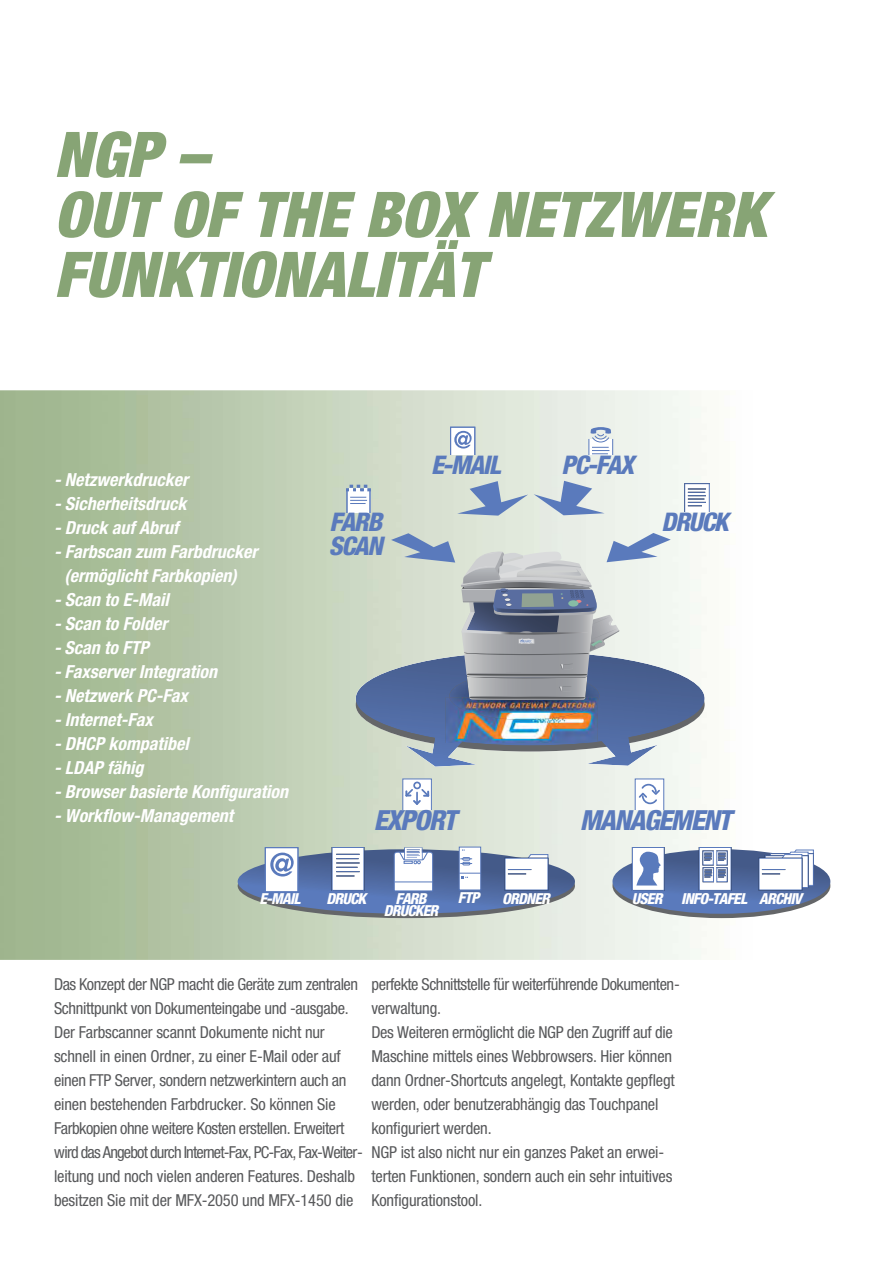
<style>
.page{position:relative;width:893px;height:1263px;background:#fff}
.page>*{position:absolute;margin:0;border:0;box-sizing:border-box;transform-origin:0 0}
.t1{font:italic 900 condensed 63px/60px "Helvetica Neue";color:#87a475}
.t2{font:italic 800 condensed 27.75px "Helvetica Neue";letter-spacing:-.05em;color:#5a7abc}
.t3{font:italic 800 condensed 25.65px/23.5px "Helvetica Neue";letter-spacing:-.05em;color:#5a7abc}
.t4{font:italic 700 condensed 18px/24px "Helvetica Neue";color:#fff;text-align:center}
.t5{font:condensed 16.5px/24px "Helvetica Neue";letter-spacing:-.01em;color:#58595b}
.t6{font:italic 800 condensed 15.15px "Helvetica Neue";letter-spacing:-.05em;color:#fff}
</style>
<div class="page">
<img style="left:0;top:390px;width:831px;height:570px">
<svg style="left:635px;top:778px;width:29px;height:31px"></svg>
<svg style="left:684px;top:483px;width:26px;height:28px"></svg>
<svg style="left:450px;top:427px;width:25px;height:28px"></svg>
<svg style="left:589px;top:427px;width:24px;height:28px"></svg>
<svg style="left:346px;top:485px;width:25px;height:27px"></svg>
<svg style="left:402px;top:778px;width:30px;height:31px"></svg>
<svg style="left:534px;top:481px;width:71px;height:34px;background:#b1c1d5"></svg>
<svg style="left:457px;top:481px;width:71px;height:35px;background:#adbecd"></svg>
<svg style="left:356px;top:533px;width:349px;height:234px;background:#acb6bf"></svg>
<div style="left:612px;top:854px;width:218px;height:64px;background:#646669;border-radius:50%"></div>
<svg style="left:612px;top:849px;width:218px;height:65px;background:#526ea7"></svg>
<div style="left:765px;top:855px;width:43px;height:33px;border:1px solid #5a7abc"></div>
<div style="left:759px;top:858px;width:43px;height:32px;background:#fff"></div>
<svg style="left:760px;top:849px;width:54px;height:38px"></svg>
<svg style="left:701px;top:849px;width:28px;height:40px"></svg>
<div style="left:699px;top:847px;width:32px;height:44px;border:1px solid #5a7abc"></div>
<svg style="left:703px;top:851px;width:10px;height:14px"></svg>
<svg style="left:704px;top:853px;width:8px;height:8px"></svg>
<svg style="left:717px;top:851px;width:10px;height:14px"></svg>
<svg style="left:718px;top:853px;width:8px;height:8px"></svg>
<svg style="left:719px;top:869px;width:6px;height:11px"></svg>
<div style="left:717px;top:867px;width:10px;height:15px;border:1px solid #5a7abc"></div>
<svg style="left:718px;top:870px;width:8px;height:8px"></svg>
<svg style="left:705px;top:869px;width:7px;height:11px"></svg>
<div style="left:703px;top:867px;width:11px;height:15px;border:1px solid #5a7abc"></div>
<svg style="left:704px;top:870px;width:8px;height:8px"></svg>
<div style="left:632px;top:847px;width:32px;height:43px;background:#fff"></div>
<div style="left:632px;top:847px;width:33px;height:44px;border:1px solid #5a7abc"></div>
<svg style="left:636px;top:852px;width:25px;height:33px"></svg>
<div style="left:238px;top:854px;width:337px;height:64px;background:#646669;border-radius:50%"></div>
<svg style="left:238px;top:849px;width:337px;height:65px;background:#516da6"></svg>
<div style="left:265px;top:848px;width:33px;height:44px;background:#fff"></div>
<div style="left:265px;top:847px;width:33px;height:45px;border:1px solid #5a7abc"></div>
<svg style="left:270px;top:852px;width:24px;height:24px"></svg>
<div style="left:332px;top:847px;width:32px;height:43px;background:#fff"></div>
<div style="left:332px;top:847px;width:32px;height:44px;border:1px solid #5a7abc"></div>
<svg style="left:336px;top:854px;width:24px;height:22px"></svg>
<div style="left:505px;top:858px;width:43px;height:32px;background:#fff"></div>
<svg style="left:506px;top:853px;width:43px;height:34px"></svg>
<svg style="left:393px;top:847px;width:41px;height:45px;background:#d1d9e8"></svg>
<div style="left:459px;top:847px;width:22px;height:43px;background:#fff"></div>
<div style="left:459px;top:847px;width:22px;height:43px;border:1px solid #5a7abc"></div>
<svg style="left:460px;top:857px;width:12px;height:8px"></svg>
<svg style="left:459px;top:873px;width:22px;height:6px"></svg>
<img style="left:449px;top:720px;width:149px;height:23px">
<img style="left:449px;top:697px;width:149px;height:23px">
<img style="left:469px;top:699px;width:116px;height:1px">
<img style="left:469px;top:697px;width:116px;height:2px">
<h1 class="t1" style="left:54px;top:130px;width:713px">NGP –<br>OUT OF THE BOX NETZWERK<br>FUNKTIONALITÄT</h1>
<p class="t4" style="left:54px;top:469px;width:136px">- Netzwerkdrucker</p>
<p class="t4" style="left:54px;top:493px;width:134px">- Sicherheitsdruck</p>
<p class="t4" style="left:54px;top:517px;width:126px">- Druck auf Abruf</p>
<p class="t4" style="left:54px;top:541px;width:205px">- Farbscan zum Farbdrucker (ermöglicht Farbkopien)</p>
<p class="t4" style="left:54px;top:589px;width:116px">- Scan to E-Mail</p>
<p class="t4" style="left:54px;top:613px;width:115px">- Scan to Folder</p>
<p class="t4" style="left:54px;top:637px;width:96px">- Scan to FTP</p>
<p class="t4" style="left:54px;top:661px;width:165px">- Faxserver Integration</p>
<p class="t4" style="left:54px;top:685px;width:135px">- Netzwerk PC-Fax</p>
<p class="t4" style="left:54px;top:709px;width:100px">- Internet-Fax</p>
<p class="t4" style="left:54px;top:733px;width:136px">- DHCP kompatibel</p>
<p class="t4" style="left:54px;top:757px;width:91px">- LDAP fähig</p>
<p class="t4" style="left:54px;top:781px;width:236px">- Browser basierte Konfiguration</p>
<p class="t4" style="left:54px;top:805px;width:181px">- Workflow-Management</p>
<h3 class="t3" style="left:329px;top:513px;width:55px">FARB<br>SCAN</h3>
<h3 class="t3" style="left:431px;top:455px;width:71px">E-MAIL</h3>
<h3 class="t3" style="left:562px;top:455px;width:74px">PC-FAX</h3>
<h3 class="t3" style="left:661px;top:512px;width:69px">DRUCK</h3>
<h2 class="t2" style="left:374px;top:810px;width:84px">EXPORT</h2>
<h2 class="t2" style="left:580px;top:810px;width:153px">MANAGEMENT</h2>
<p class="t6" style="left:458px;top:892px;width:23px">FTP</p>
<p class="t6" style="left:259px;top:893px;width:43px">E-MAIL</p>
<p class="t6" style="left:327px;top:893px;width:41px">DRUCK</p>
<p class="t6" style="left:395px;top:893px;width:33px">FARB</p>
<p class="t6" style="left:502px;top:893px;width:49px">ORDNER</p>
<p class="t6" style="left:632px;top:893px;width:172px">USER INFO-TAFEL ARCHIV</p>
<p class="t6" style="left:384px;top:905px;width:56px">DRUCKER</p>
<p class="t5" style="left:54px;top:974px;width:310px">Das Konzept der NGP macht die Geräte zum zentralen Schnittpunkt von Dokumenteingabe und -ausgabe.<br>Der Farbscanner scannt Dokumente nicht nur schnell in einen Ordner, zu einer E-Mail oder auf einen FTP Server, sondern netzwerkintern auch an einen bestehenden Farbdrucker. So können Sie Farbkopien ohne weitere Kosten erstellen. Erweitert wird das Angebot durch Internet-Fax, PC-Fax, Fax-Weiter - leitung und noch vielen anderen Features. Deshalb besitzen Sie mit der MFX-2050 und MFX-1450 die</p>
<p class="t5" style="left:371px;top:973px;width:310px">perfekte Schnitt stelle für weiterführende Dokumenten - verwaltung.<br>Des Weiteren ermöglicht die NGP den Zugriff auf die Maschine mittels eines Webbrowsers. Hier können dann Ordner-Shortcuts angelegt, Kontakte gepflegt werden, oder benutzerabhängig das Touch panel konfiguriert werden.<br>NGP ist also nicht nur ein ganzes Paket an erwei&shy;terten Funktionen, sondern auch ein sehr intuitives Konfigurationstool.</p>
</div>
